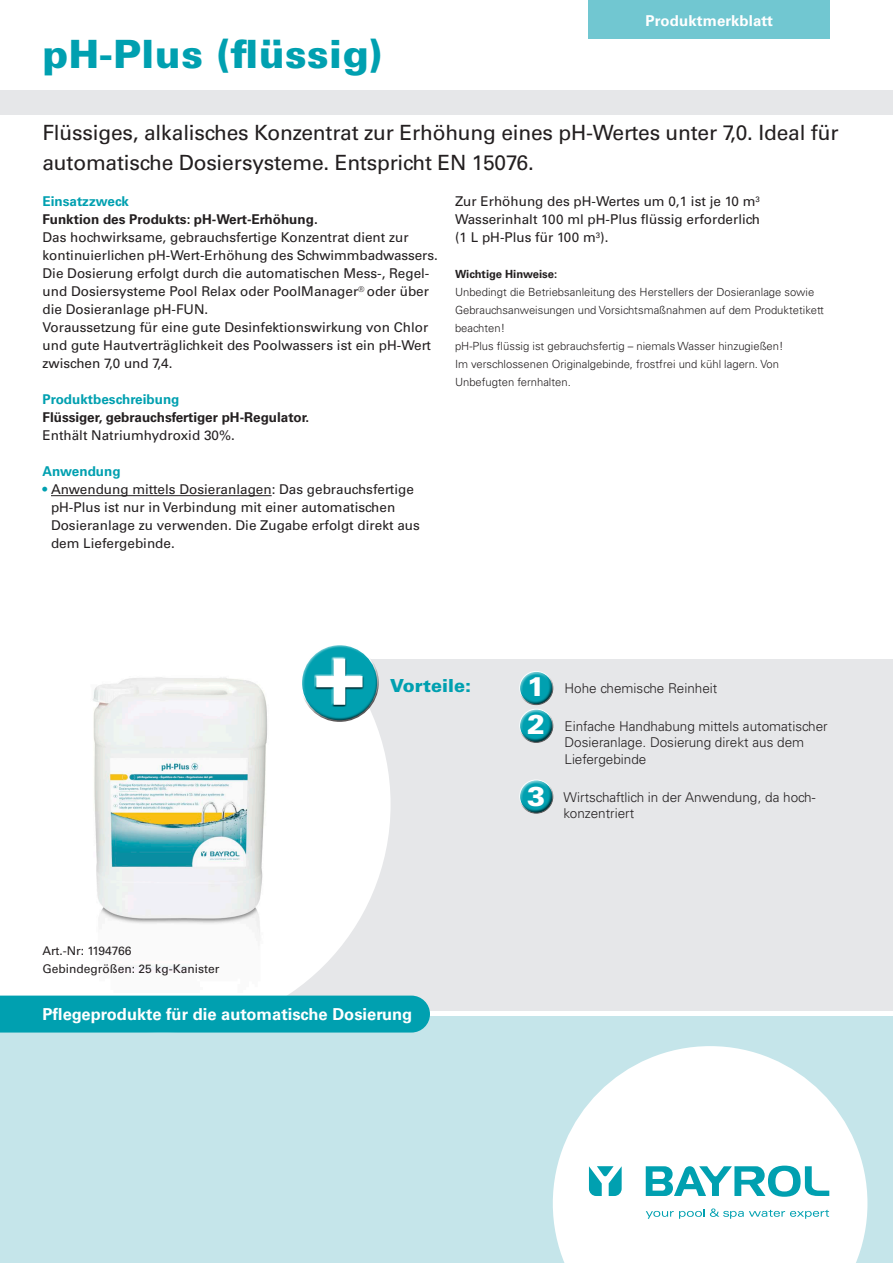
<style>
.page{position:relative;width:893px;height:1263px;background:#fff}
.page>*{position:absolute;margin:0;border:0;box-sizing:border-box;transform-origin:0 0}
.t1{font:700 86.7px "Univers LT Std";color:#fff}
.ProductName{font:900 39px "Univers LT Std";letter-spacing:.01em;color:#00a0b0}
.Advantages_Text{font:900 27px "Univers LT Std";color:#fff}
.Headline{font:21px/30px "Univers LT Std";letter-spacing:-.01em;color:#231f20}
.t2{font:900 18px "Univers LT Std";color:#00a0b0}
.Category{font:700 16.5px "Univers LT Std";color:#fff}
.t3{font:700 15px "Univers LT Std";letter-spacing:.01em;color:#fff}
.Text{font:13.5px/18px "Univers LT Std";color:#231f20}
.Advantages_Text-2{font:300 13.5px/16.5px "Univers LT Std";color:#231f20}
.Text-2{font:700 13.5px "Univers LT Std";color:#231f20}
.Subhead{font:700 13.5px "Univers LT Std";color:#00a0b0}
.Article_Numbers_and{font:12px "Univers LT Std";color:#231f20}
.Text-3{font:300 11.25px/18px "Univers LT Std";color:#231f20}
.Text-4{font:700 11.25px "Univers LT Std";color:#231f20}
.s1{color:#00a0b0}
</style>
<div class="page">
<div style="left:0;top:1016px;width:893px;height:247px;background:#c5e5ea"></div>
<div style="left:163px;top:660px;width:730px;height:351px;background:#e6e7e9"></div>
<div style="left:0;top:91px;width:893px;height:24px;background:#e6e7e9"></div>
<svg style="left:553px;top:1046px;width:314px;height:217px;fill:#fff"></svg>
<svg style="left:163px;top:659px;width:228px;height:336px;fill:#fff"></svg>
<div style="left:588px;top:0;width:242px;height:38px;background:#71c7d1"></div>
<hr style="left:51px;top:495px;width:221px;height:1px;background:#231f20">
<svg style="left:646px;top:1165px;width:183px;height:32px;background:#86d2d9"></svg>
<svg style="left:646px;top:1208px;width:183px;height:11px;background:#ceecef"></svg>
<svg style="left:589px;top:1166px;width:33px;height:30px"></svg>
<div style="left:517px;top:668px;width:37px;height:30px;background:#fff;opacity:.75"></div>
<div style="left:518px;top:676px;width:40px;height:29px;background:#231f20;opacity:.75"></div>
<div style="left:517px;top:705px;width:37px;height:31px;background:#fff;opacity:.75"></div>
<div style="left:518px;top:714px;width:40px;height:29px;background:#231f20;opacity:.75"></div>
<div style="left:517px;top:776px;width:37px;height:30px;background:#fff;opacity:.75"></div>
<div style="left:518px;top:784px;width:40px;height:30px;background:#231f20;opacity:.75"></div>
<div style="left:0;top:995px;width:430px;height:37px;background:#00a0b0"></div>
<div style="left:297px;top:639px;width:79px;height:63px;background:#fff;opacity:.75"></div>
<div style="left:301px;top:656px;width:79px;height:67px;background:#231f20;opacity:.75"></div>
<div style="left:315px;top:657px;width:49px;height:49px;background:#fff;opacity:.75"></div>
<div style="left:315px;top:658px;width:50px;height:49px;background:#231f20;opacity:.75"></div>
<img style="left:93px;top:669px;width:192px;height:324px">
<p class="ProductName" style="left:43px;top:30px;width:341px">pH-Plus (flüssig)</p>
<p class="t3" style="left:645px;top:12px;width:129px">Produktmerkblatt</p>
<p class="Headline" style="left:43px;top:118px;width:797px">Flüssiges, alkalisches Konzentrat zur Erhöhung eines pH-Wertes unter 7,0. Ideal für automatische Dosiersysteme. Entspricht EN 15076.</p>
<p class="Subhead" style="left:43px;top:194px;width:88px">Einsatzzweck</p>
<p class="Text-2" style="left:43px;top:212px;width:277px">Funktion des Produkts: pH-Wert-Erhöhung.</p>
<p class="Text" style="left:43px;top:229px;width:397px">Das hochwirksame, gebrauchsfertige Konzentrat dient zur kontinuierlichen pH-Wert-Erhöhung des Schwimmbadwassers.<br>Die Dosierung erfolgt durch die automatischen Mess-, Regel&shy;und Dosiersysteme Pool Relax oder PoolManager<sup>®</sup> oder über die Dosieranlage pH-FUN.</p>
<p class="Text" style="left:43px;top:319px;width:390px">Voraussetzung für eine gute Desinfektionswirkung von Chlor und gute Hautverträglichkeit des Poolwassers ist ein pH-Wert zwischen 7,0 und 7,4.</p>
<p class="Subhead" style="left:43px;top:392px;width:138px">Produktbeschreibung</p>
<p class="Text-2" style="left:43px;top:410px;width:268px">Flüssiger, gebrauchsfertiger pH-Regulator.</p>
<p class="Text" style="left:43px;top:427px;width:194px">Enthält Natriumhydroxid 30%.</p>
<p class="Subhead" style="left:43px;top:464px;width:80px">Anwendung</p>
<p class="Text" style="left:51px;top:481px;width:370px;text-indent:-8px"><span class="s1">•</span> Anwendung mittels Dosieranlagen: Das gebrauchsfertige pH-Plus ist nur in Verbindung mit einer automatischen Dosieranlage zu verwenden. Die Zugabe erfolgt direkt aus dem Liefergebinde.</p>
<p class="Text" style="left:455px;top:193px;width:307px;text-align:justify">Zur Erhöhung des pH-Wertes um 0,1 ist je 10 m<sup>3<br></sup>Wasserinhalt 100 ml pH-Plus flüssig erforderlich (1 L pH-Plus für 100 m<sup>3</sup>).</p>
<p class="Text-4" style="left:455px;top:268px;width:104px">Wichtige Hinweise:</p>
<p class="Text-3" style="left:455px;top:283px;width:370px">Unbedingt die Betriebsanleitung des Herstellers der Dosieranlage sowie<br>Gebrauchsanweisungen und Vorsichtsmaßnahmen auf dem Produktetikett beachten!</p>
<p class="Text-3" style="left:455px;top:337px;width:330px">pH-Plus flüssig ist gebrauchsfertig – niemals Wasser hinzugießen!</p>
<p class="Text-3" style="left:455px;top:355px;width:325px">Im verschlossenen Originalgebinde, frostfrei und kühl lagern. Von<br>Unbefugten fernhalten.</p>
<p class="Article_Numbers_and" style="left:43px;top:943px;width:90px">Art.-Nr: 1194766</p>
<p class="Article_Numbers_and" style="left:43px;top:961px;width:178px">Gebindegrößen: 25 kg-Kanister</p>
<h1 class="t1" style="left:314px;top:623px;width:52px">+</h1>
<p class="t2" style="left:390px;top:675px;width:82px">Vorteile:</p>
<p class="Category" style="left:43px;top:1004px;width:371px">Pflegeprodukte für die automatische Dosierung</p>
<p class="Advantages_Text" style="left:527px;top:670px;width:20px">1</p>
<p class="Advantages_Text-2" style="left:564px;top:680px;width:154px">Hohe chemische Reinheit</p>
<p class="Advantages_Text" style="left:527px;top:707px;width:20px">2</p>
<p class="Advantages_Text-2" style="left:564px;top:718px;width:265px">Einfache Handhabung mittels automatischer<br>Dosieranlage. Dosierung direkt aus dem<br>Liefergebinde</p>
<p class="Advantages_Text" style="left:527px;top:779px;width:20px">3</p>
<p class="Advantages_Text-2" style="left:563px;top:788px;width:254px">Wirtschaftlich in der Anwendung, da hoch&shy;konzentriert</p>
</div>
